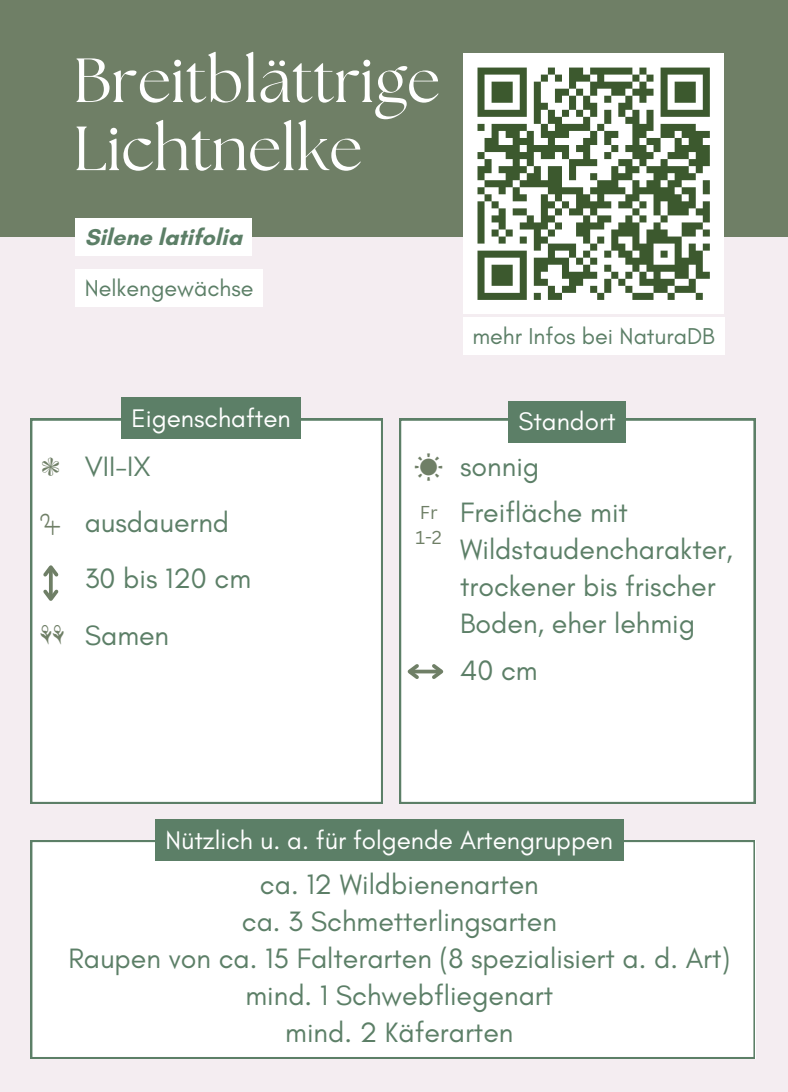
<style>
.page{position:relative;width:788px;height:1092px;background:#fff}
.page>*{position:absolute;margin:0;border:0;box-sizing:border-box;transform-origin:0 0}
.t1{font:62.25px/68px "The Seasons";color:#fff}
.t2{font:34.25px "Free Mono";color:#6f7f66}
.t3{font:28.5px/37px "Glacial Indifference";color:#5c7f67}
.t4{font:26px "Glacial Indifference";color:#fff}
.t5{font:26px "Free Serif";color:#6f7f66}
.t6{font:24.25px "Free Serif";color:#6f7f66}
.t7{font:23.25px "Glacial Indifference";color:#5c7f67}
.t8{font:700 23.25px "Glacial Indifference";color:#5c7f67}
.t9{font:18.25px/25.2px "Canva Sans";color:#6f7f66}
</style>
<div class="page">
<div style="left:0;top:0;width:788px;height:1091px;background:#f4edf1"></div>
<div style="left:0;top:0;width:788px;height:237px;background:#6f7f66"></div>
<div style="left:31px;top:419px;width:352px;height:384px;background:#fff"></div>
<div style="left:399px;top:419px;width:356px;height:384px;background:#fff"></div>
<svg style="left:49px;top:580px;width:4px;height:6px"></svg>
<svg style="left:40px;top:561px;width:22px;height:19px"></svg>
<svg style="left:40px;top:586px;width:22px;height:19px"></svg>
<svg style="left:422px;top:669px;width:6px;height:4px"></svg>
<svg style="left:403px;top:660px;width:19px;height:22px"></svg>
<svg style="left:428px;top:660px;width:19px;height:22px"></svg>
<div style="left:75px;top:218px;width:176px;height:38px;background:#fff"></div>
<div style="left:75px;top:269px;width:188px;height:37px;background:#fff"></div>
<div style="left:121px;top:397px;width:180px;height:42px;background:#5c7f67"></div>
<div style="left:508px;top:401px;width:118px;height:41px;background:#5c7f67"></div>
<div style="left:31px;top:840px;width:723px;height:218px;background:#fff"></div>
<div style="left:155px;top:818px;width:468px;height:42px;background:#5c7f67"></div>
<div style="left:463px;top:53px;width:260px;height:261px;background:#fff"></div>
<svg style="left:477px;top:67px;width:233px;height:233px"></svg>
<div style="left:463px;top:317px;width:261px;height:38px;background:#fff"></div>
<svg style="left:415px;top:453px;width:27px;height:27px"></svg>
<h1 class="t1" style="left:73px;top:47px;width:368px">Breitblättrige<br>Lichtnelke</h1>
<p class="t8" style="left:85px;top:223px;width:159px">Silene latifolia</p>
<p class="t7" style="left:85px;top:274px;width:170px">Nelkengewächse</p>
<p class="t7" style="left:472px;top:322px;width:244px">mehr Infos bei NaturaDB</p>
<p class="t4" style="left:132px;top:402px;width:161px">Eigenschaften</p>
<p class="t4" style="left:518px;top:405px;width:98px">Standort</p>
<p class="t3" style="left:85px;top:437px;width:168px;line-height:56.5px">VII-IX ausdauernd<br>30 bis 120 cm<br>Samen</p>
<p class="t5" style="left:42px;top:452px;width:20px">❃</p>
<p class="t2" style="left:41px;top:507px;width:22px">♃</p>
<p class="t9" style="left:415px;top:499px;width:28px">Fr<br>1-2</p>
<p class="t6" style="left:40px;top:620px;width:26px">⚘⚘</p>
<p class="t3" style="left:460px;top:442px;width:169px;line-height:46.8px">sonnig<br>Freifläche mit</p>
<p class="t3" style="left:460px;top:530px;width:274px">Wildstaudencharakter, trockener bis frischer<br>Boden, eher lehmig</p>
<p class="t3" style="left:460px;top:651px;width:79px">40 cm</p>
<p class="t4" style="left:166px;top:823px;width:449px">Nützlich u. a. für folgende Artengruppen</p>
<p class="t3" style="left:68px;top:865px;width:663px;text-align:center">ca. 12 Wildbienenarten<br>ca. 3 Schmetterlingsarten<br>Raupen von ca. 15 Falterarten (8 spezialisiert a. d. Art) mind. 1 Schwebfliegenart<br>mind. 2 Käferarten</p>
</div>
